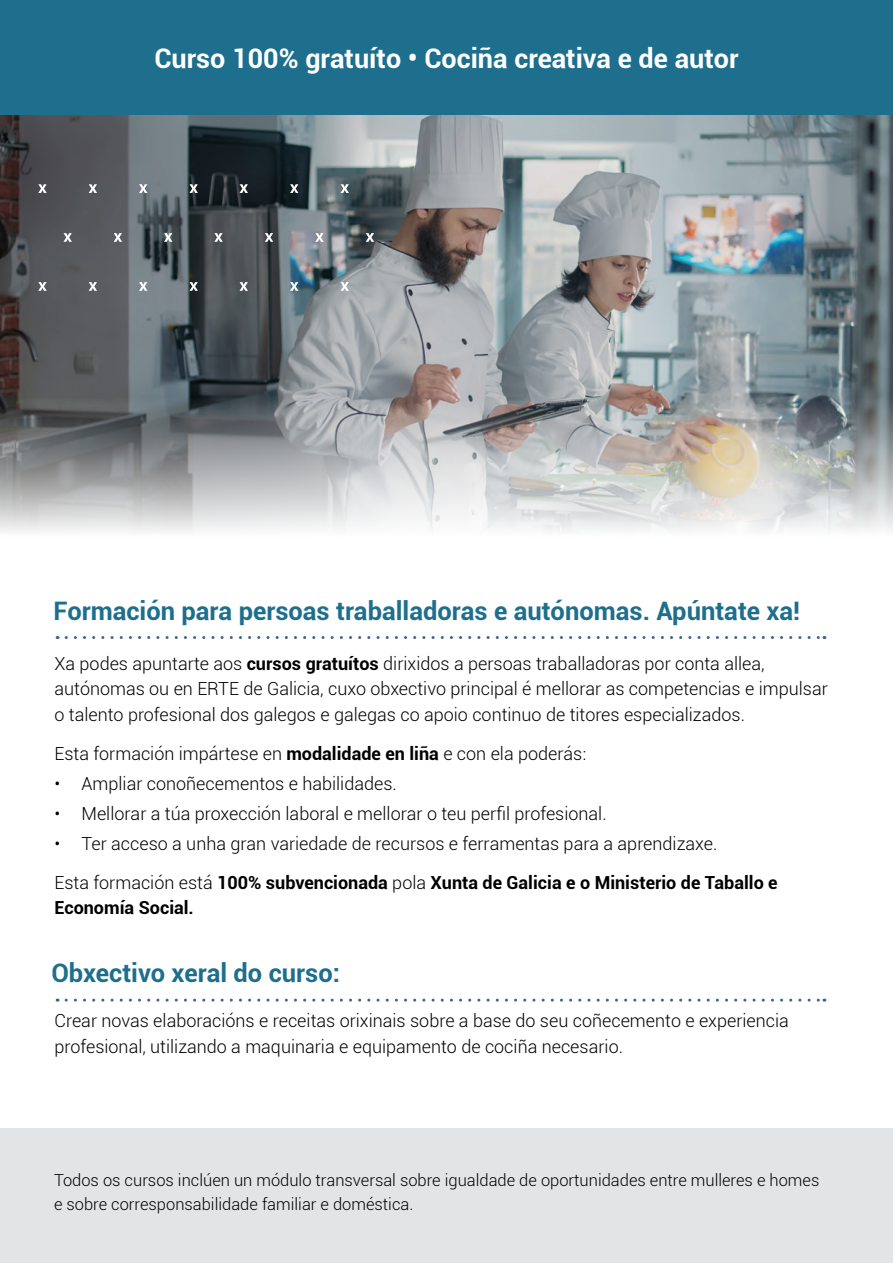
<style>
.page{position:relative;width:893px;height:1263px;background:#fff}
.page>*{position:absolute;margin:0;border:0;box-sizing:border-box;transform-origin:0 0}
.t1{font:700 27px "Roboto";color:#fff}
.t2{font:700 25.5px "Roboto";color:#1e6e8d}
.t3{font:300 18px/25.5px "Roboto";color:#000}
.t4{font:700 18px "Roboto";color:#000}
.t5{font:300 16.5px/24px "Roboto";color:#000}
.s1{font-weight:700}
</style>
<div class="page">
<img style="left:0;top:115px;width:893px;height:219px">
<div style="left:0;top:0;width:893px;height:115px;background:#1e6e8d"></div>
<svg style="left:0;top:334px;width:893px;height:198px;background:#a2a4a5"></svg>
<svg style="left:38px;top:184px;width:9px;height:9px"></svg>
<svg style="left:89px;top:184px;width:8px;height:9px"></svg>
<svg style="left:139px;top:184px;width:9px;height:9px"></svg>
<svg style="left:189px;top:184px;width:9px;height:9px"></svg>
<svg style="left:240px;top:184px;width:8px;height:9px"></svg>
<svg style="left:290px;top:184px;width:8px;height:9px"></svg>
<svg style="left:38px;top:282px;width:9px;height:9px"></svg>
<svg style="left:89px;top:282px;width:8px;height:9px"></svg>
<svg style="left:139px;top:282px;width:9px;height:9px"></svg>
<svg style="left:189px;top:282px;width:9px;height:9px"></svg>
<svg style="left:240px;top:282px;width:8px;height:9px"></svg>
<svg style="left:290px;top:282px;width:8px;height:9px"></svg>
<svg style="left:340px;top:184px;width:9px;height:9px"></svg>
<svg style="left:340px;top:282px;width:9px;height:9px"></svg>
<svg style="left:63px;top:233px;width:9px;height:9px"></svg>
<svg style="left:114px;top:233px;width:8px;height:9px"></svg>
<svg style="left:164px;top:233px;width:8px;height:9px"></svg>
<svg style="left:214px;top:233px;width:9px;height:9px"></svg>
<svg style="left:315px;top:233px;width:9px;height:9px"></svg>
<svg style="left:265px;top:233px;width:8px;height:9px"></svg>
<svg style="left:366px;top:233px;width:8px;height:9px"></svg>
<svg style="left:66px;top:999px;width:759px;height:3px"></svg>
<svg style="left:66px;top:636px;width:759px;height:3px"></svg>
<div style="left:0;top:1128px;width:893px;height:135px;background:#e3e4e6"></div>
<h1 class="t1" style="left:154px;top:39px;width:586px">Curso 100% gratuíto • Cociña creativa e de autor</h1>
<h2 class="t2" style="left:53px;top:593px;width:748px">Formación para persoas traballadoras e autónomas. Apúntate xa!</h2>
<p class="t3" style="left:55px;top:650px;width:775px">Xa podes apuntarte aos <span class="s1">cursos gratuítos</span> dirixidos a persoas traballadoras por conta allea, autónomas ou en ERTE de Galicia, cuxo obxectivo principal é mellorar as competencias e impulsar o talento profesional dos galegos e galegas co apoio continuo de titores especializados.</p>
<p class="t3" style="left:55px;top:740px;width:533px">Esta formación impártese en <span class="s1">modalidade en liña</span> e con ela poderás:</p>
<p class="t3" style="left:55px;top:770px;width:344px">• Ampliar conoñecementos e habilidades.</p>
<p class="t3" style="left:55px;top:800px;width:554px">• Mellorar a túa proxección laboral e mellorar o teu perfil profesional.</p>
<p class="t3" style="left:55px;top:823px;width:725px;line-height:39px">• Ter acceso a unha gran variedade de recursos e ferramentas para a aprendizaxe.<br>Esta formación está <span class="s1">100% subvencionada</span> pola <span class="s1">Xunta de Galicia e o Ministerio de Taballo e</span></p>
<p class="t4" style="left:55px;top:895px;width:141px">Economía Social.</p>
<h2 class="t2" style="left:51px;top:955px;width:290px">Obxectivo xeral do curso:</h2>
<p class="t3" style="left:55px;top:1007px;width:736px">Crear novas elaboracións e receitas orixinais sobre a base do seu coñecemento e experiencia profesional, utilizando a maquinaria e equipamento de cociña necesario.</p>
<p class="t5" style="left:54px;top:1168px;width:767px">Todos os cursos inclúen un módulo transversal sobre igualdade de oportunidades entre mulleres e homes e sobre corresponsabilidade familiar e doméstica.</p>
</div>
